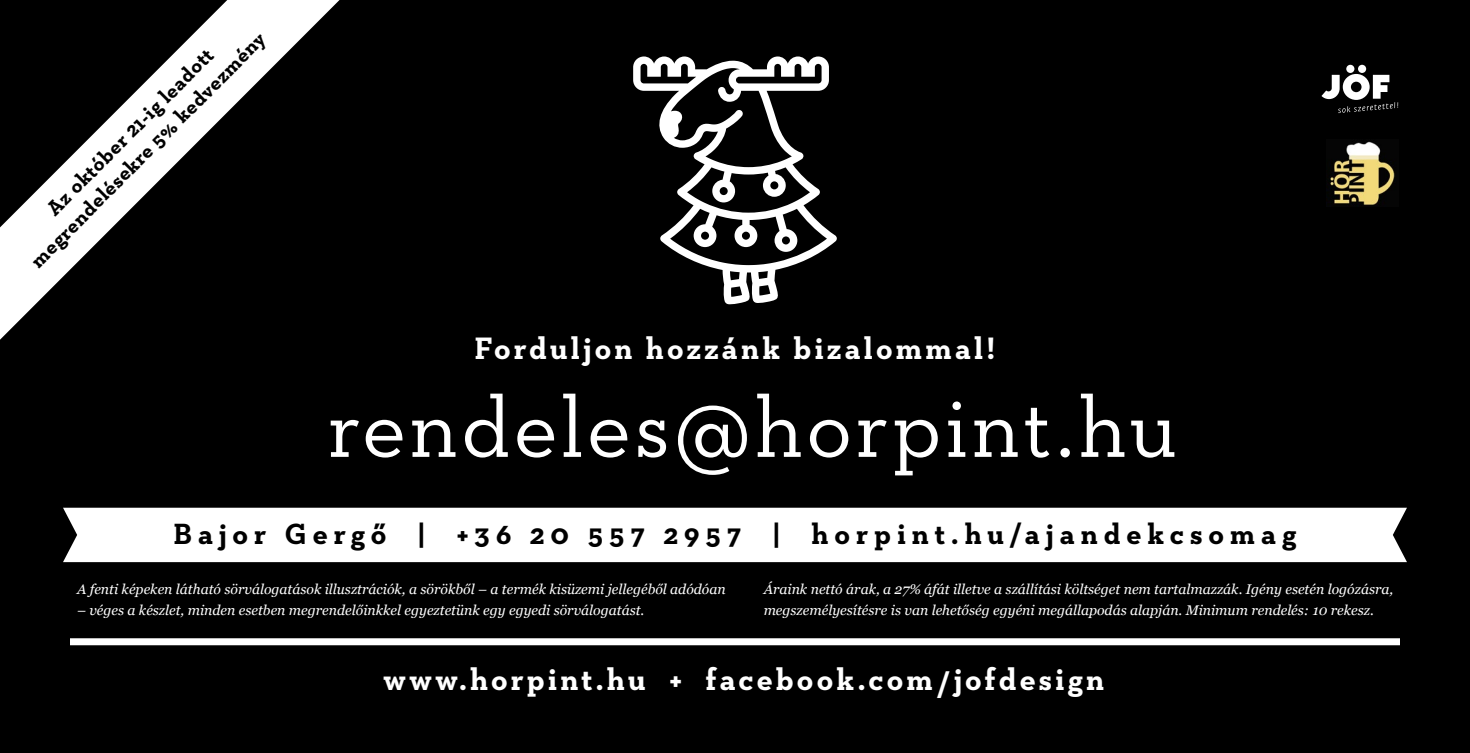
<style>
.page{position:relative;width:1470px;height:753px;background:#fff}
.page>*{position:absolute;margin:0;border:0;box-sizing:border-box;transform-origin:0 0}
.t1{font:87.5px "Neutraface Slab Text";letter-spacing:.035em;color:#fff}
.t2{font:700 31.5px "Neutraface Slab Text";letter-spacing:.1em;color:#fff}
.t3{font:700 29.75px "Neutraface Slab Text";letter-spacing:.195em;color:#000}
.t4{font:700 21px/25.2px "Neutraface Slab Text";color:#000;text-align:center}
.t5{font:italic 14px/21.3px "Georgia";color:#fff}
</style>
<div class="page">
<div style="left:0;top:0;width:1470px;height:752px;background:#000"></div>
<svg style="left:633px;top:56px;width:204px;height:248px"></svg>
<div style="left:70px;top:638px;width:1330px;height:7px;background:#fff"></div>
<svg style="left:0;top:0;width:339px;height:339px"></svg>
<svg style="left:1321px;top:65px;width:77px;height:48px"></svg>
<div style="left:63px;top:507px;width:1344px;height:55px;background:#fff"></div>
<img style="left:1326px;top:141px;width:69px;height:65px">
<h3 class="t4" style="left:7px;top:236px;width:324px;rotate:-45deg">Az október 21-ig leadott megrendelésekre 5% kedvezmény</h3>
<h2 class="t2" style="left:475px;top:327px;width:522px">Forduljon hozzánk bizalommal!</h2>
<h1 class="t1" style="left:328px;top:372px;width:851px">rendeles@horpint.hu</h1>
<h3 class="t3" style="left:174px;top:514px;width:1125px">Bajor Gergő | +36 20 557 2957 | horpint.hu/ajandekcsomag</h3>
<p class="t5" style="left:77px;top:577px;width:650px">A fenti képeken látható sörválogatások illusztrációk, a sörökből – a termék kisüzemi jellegéből adódóan</p>
<p class="t5" style="left:77px;top:599px;width:569px">– véges a készlet, minden esetben megrendelőinkkel egyeztetünk egy egyedi sörválogatást.</p>
<p class="t5" style="left:764px;top:577px;width:631px">Áraink nettó árak, a 27% áfát illetve a szállítási költséget nem tartalmazzák. Igény esetén logózásra, megszemélyesítésre is van lehetőség egyéni megállapodás alapján. Minimum rendelés: 10 rekesz.</p>
<h2 class="t2" style="left:383px;top:659px;width:723px">www.horpint.hu + facebook.com/jofdesign</h2>
</div>
